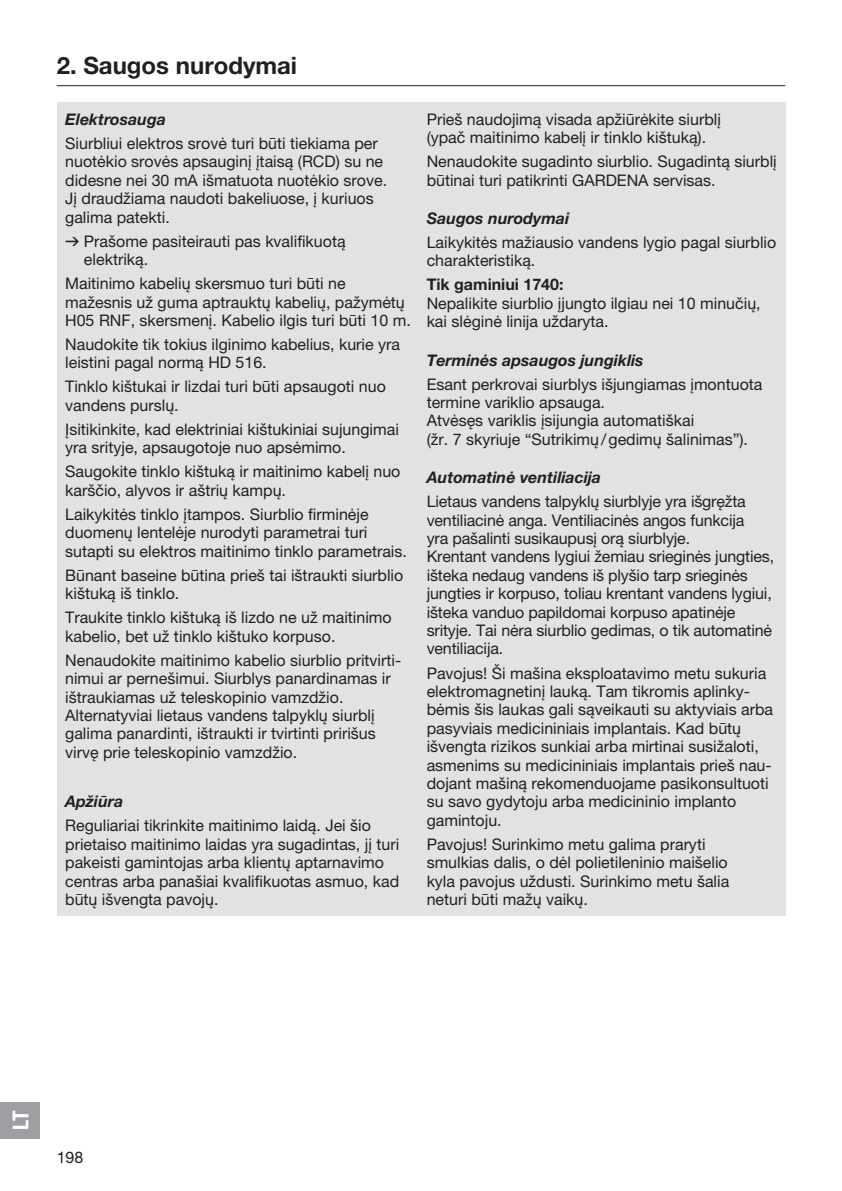
<style>
.page{position:relative;width:842px;height:1191px;background:#fff}
.page>*{position:absolute;margin:0;border:0;box-sizing:border-box;transform-origin:0 0}
.t1{font:700 24px "GARDENA Pro";color:#231f20}
.t2{font:22px "GARDENA Pro Bo Cond";color:#fff}
.t3{font:16px/18.4px "GARDENA Pro";color:#231f20}
.t4{font:italic 700 16px "GARDENA Pro";color:#231f20}
.t5{font:700 16px "GARDENA Pro";color:#231f20}
.s1{font-family:"Formdruck"}
</style>
<div class="page">
<hr style="left:57px;top:85px;width:728px;height:1px;background:#231f20">
<div style="left:57px;top:102px;width:728px;height:814px;background:#e1e2e4"></div>
<div style="left:0;top:1102px;width:40px;height:36px;background:#9d9fa2"></div>
<h1 class="t1" style="left:57px;top:50px;width:242px">2. Saugos nurodymai</h1>
<p class="t4" style="left:65px;top:109px;width:102px">Elektrosauga</p>
<p class="t3" style="left:65px;top:134px;width:323px">Siurbliui elektros srovė turi būti tiekiama per nuotėkio srovės apsauginį įtaisą (RCD) su ne didesne nei 30 mA išmatuota nuotėkio srove.<br>Jį draudžiama naudoti bakeliuose, į kuriuos galima patekti.</p>
<p class="t3" style="left:84px;top:231px;width:263px;text-indent:-19px"><span class="s1">v</span> Prašome pasiteirauti pas kvalifikuotą elektriką.</p>
<p class="t3" style="left:65px;top:274px;width:347px">Maitinimo kabelių skersmuo turi būti ne mažesnis už guma aptrauktų kabelių, pažymėtų<br>H05 RNF, skersmenį. Kabelio ilgis turi būti 10 m.</p>
<p class="t3" style="left:65px;top:335px;width:336px">Naudokite tik tokius ilginimo kabelius, kurie yra leistini pagal normą HD 516.</p>
<p class="t3" style="left:65px;top:377px;width:322px">Tinklo kištukai ir lizdai turi būti apsaugoti nuo vandens purslų.</p>
<p class="t3" style="left:65px;top:420px;width:335px">Įsitikinkite, kad elektriniai kištukiniai sujungimai yra srityje, apsaugotoje nuo apsėmimo.</p>
<p class="t3" style="left:65px;top:462px;width:337px">Saugokite tinklo kištuką ir maitinimo kabelį nuo karščio, alyvos ir aštrių kampų.</p>
<p class="t3" style="left:65px;top:505px;width:343px">Laikykitės tinklo įtampos. Siurblio firminėje duomenų lentelėje nurodyti parametrai turi sutapti su elektros maitinimo tinklo parametrais.</p>
<p class="t3" style="left:65px;top:565px;width:340px">Būnant baseine būtina prieš tai ištraukti siurblio kištuką iš tinklo.</p>
<p class="t3" style="left:65px;top:608px;width:328px">Traukite tinklo kištuką iš lizdo ne už maitinimo kabelio, bet už tinklo kištuko korpuso.</p>
<p class="t3" style="left:65px;top:650px;width:336px">Nenaudokite maitinimo kabelio siurblio pritvirti&shy;nimui ar pernešimui. Siurblys panardinamas ir ištraukiamas už teleskopinio vamzdžio.<br>Alternatyviai lietaus vandens talpyklų siurblį galima panardinti, ištraukti ir tvirtinti pririšus virvę prie teleskopinio vamzdžio.</p>
<p class="t4" style="left:65px;top:791px;width:60px">Apžiūra</p>
<p class="t3" style="left:65px;top:816px;width:335px">Reguliariai tikrinkite maitinimo laidą. Jei šio prietaiso maitinimo laidas yra sugadintas, jį turi pakeisti gamintojas arba klientų aptarnavimo centras arba panašiai kvalifikuotas asmuo, kad būtų išvengta pavojų.</p>
<p class="t3" style="left:427px;top:110px;width:296px">Prieš naudojimą visada apžiūrėkite siurblį (ypač maitinimo kabelį ir tinklo kištuką).</p>
<p class="t3" style="left:427px;top:152px;width:352px">Nenaudokite sugadinto siurblio. Sugadintą siurblį būtinai turi patikrinti GARDENA servisas.</p>
<p class="t4" style="left:427px;top:208px;width:144px">Saugos nurodymai</p>
<p class="t3" style="left:427px;top:233px;width:351px">Laikykitės mažiausio vandens lygio pagal siurblio charakteristiką.</p>
<p class="t5" style="left:427px;top:275px;width:138px">Tik gaminiui 1740:</p>
<p class="t3" style="left:427px;top:294px;width:335px">Nepalikite siurblio įjungto ilgiau nei 10 minučių, kai slėginė linija uždaryta.</p>
<p class="t4" style="left:427px;top:350px;width:218px">Terminės apsaugos jungiklis</p>
<p class="t3" style="left:427px;top:374px;width:337px">Esant perkrovai siurblys išjungiamas įmontuota termine variklio apsauga.<br>Atvėsęs variklis įsijungia automatiškai<br>(žr. 7 skyriuje “Sutrikimų/gedimų šalinimas”).</p>
<p class="t4" style="left:427px;top:467px;width:176px">Automatinė ventiliacija</p>
<p class="t3" style="left:427px;top:492px;width:349px">Lietaus vandens talpyklų siurblyje yra išgręžta ventiliacinė anga. Ventiliacinės angos funkcija<br>yra pašalinti susikaupusį orą siurblyje.<br>Krentant vandens lygiui žemiau srieginės jungties, išteka nedaug vandens iš plyšio tarp srieginės jungties ir korpuso, toliau krentant vandens lygiui, išteka vanduo papildomai korpuso apatinėje srityje. Tai nėra siurblio gedimas, o tik automatinė ventiliacija.</p>
<p class="t3" style="left:427px;top:663px;width:348px">Pavojus! Ši mašina eksploatavimo metu sukuria elektromagnetinį lauką. Tam tikromis aplinky&shy;bėmis šis laukas gali sąveikauti su aktyviais arba pasyviais medicininiais implantais. Kad būtų išvengta rizikos sunkiai arba mirtinai susižaloti, asmenims su medicininiais implantais prieš nau&shy;dojant mašiną rekomenduojame pasikonsultuoti su savo gydytoju arba medicininio implanto gamintoju.</p>
<p class="t3" style="left:427px;top:834px;width:304px">Pavojus! Surinkimo metu galima praryti smulkias dalis, o dėl polietileninio maišelio kyla pavojus uždusti. Surinkimo metu šalia neturi būti mažų vaikų.</p>
<h2 class="t2" style="left:7px;top:1129px;width:21px;rotate:-90deg">LT</h2>
<p class="t3" style="left:57px;top:1147px;width:28px">198</p>
</div>
